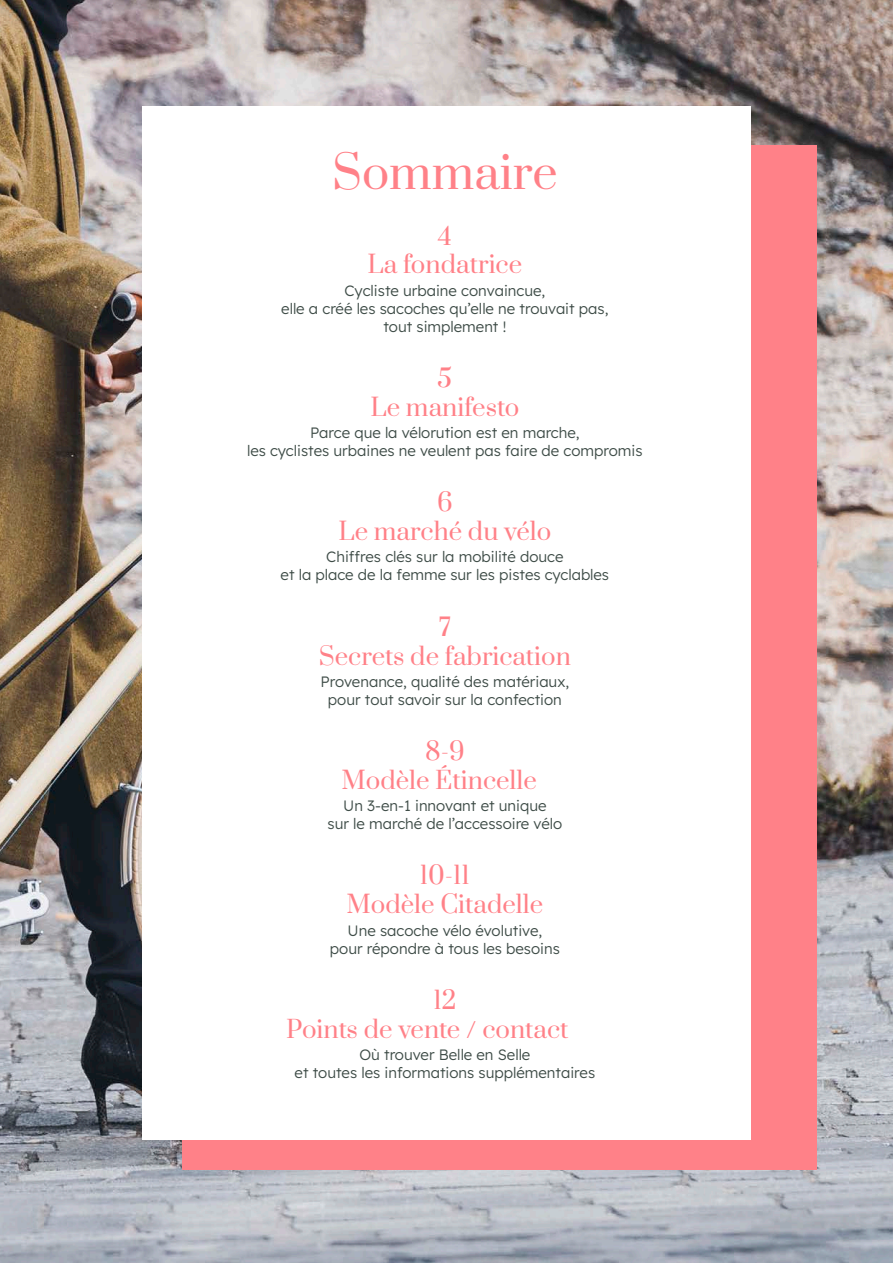
<style>
.page{position:relative;width:893px;height:1263px;background:#fff}
.page>*{position:absolute;margin:0;border:0;box-sizing:border-box;transform-origin:0 0}
.t1{font:45px "Prata";color:#ff8188}
.t2{font:24px/28.8px "Prata";color:#ff8188;text-align:center}
.t3{font:15px/18px "Lexend Deca";color:#3e4c47;text-align:center}
.s1{color:#fff}
</style>
<div class="page">
<img style="left:0;top:0;width:893px;height:1263px">
<div style="left:182px;top:145px;width:634px;height:1024px;background:#ff8188"></div>
<div style="left:142px;top:106px;width:608px;height:1034px;background:#fff"></div>
<h1 class="t1" style="left:332px;top:135px;width:227px">Sommaire</h1>
<h2 class="t2" style="left:368px;top:220px;width:156px">4<br>La fondatrice</h2>
<p class="t3" style="left:281px;top:280px;width:329px">Cycliste urbaine convaincue,<br>elle a créé les sacoches qu’elle ne trouvait pas, tout simplement !</p>
<h2 class="t2" style="left:371px;top:362px;width:150px">5<br>Le manifesto</h2>
<p class="t3" style="left:247px;top:423px;width:397px">Parce que la vélorution est en marche,<br>les cyclistes urbaines ne veulent pas faire de compromis</p>
<h2 class="t2" style="left:338px;top:487px;width:214px">6<br>Le marché du vélo</h2>
<p class="t3" style="left:281px;top:547px;width:330px">Chiffres clés sur la mobilité douce<br>et la place de la femme sur les pistes cyclables</p>
<h2 class="t2" style="left:319px;top:611px;width:254px">7<br>Secrets de fabrication</h2>
<p class="t3" style="left:321px;top:671px;width:250px">Provenance, qualité des matériaux, pour tout savoir sur la confection</p>
<h2 class="t2" style="left:342px;top:736px;width:208px">8-9<br>Modèle Étincelle<span class="s1">s</span></h2>
<p class="t3" style="left:328px;top:796px;width:236px">Un 3-en-1 innovant et unique<br>sur le marché de l’accessoire vélo</p>
<h2 class="t2" style="left:347px;top:860px;width:198px">10-11<br>Modèle Citadelle</h2>
<p class="t3" style="left:330px;top:920px;width:231px">Une sacoche vélo évolutive, pour répondre à tous les besoins</p>
<h2 class="t2" style="left:286px;top:984px;width:319px">12<br>Points de vente / contact<span class="s1">act</span></h2>
<p class="t3" style="left:295px;top:1044px;width:302px">Où trouver Belle en Selle<br>et toutes les informations supplémentaires</p>
</div>
